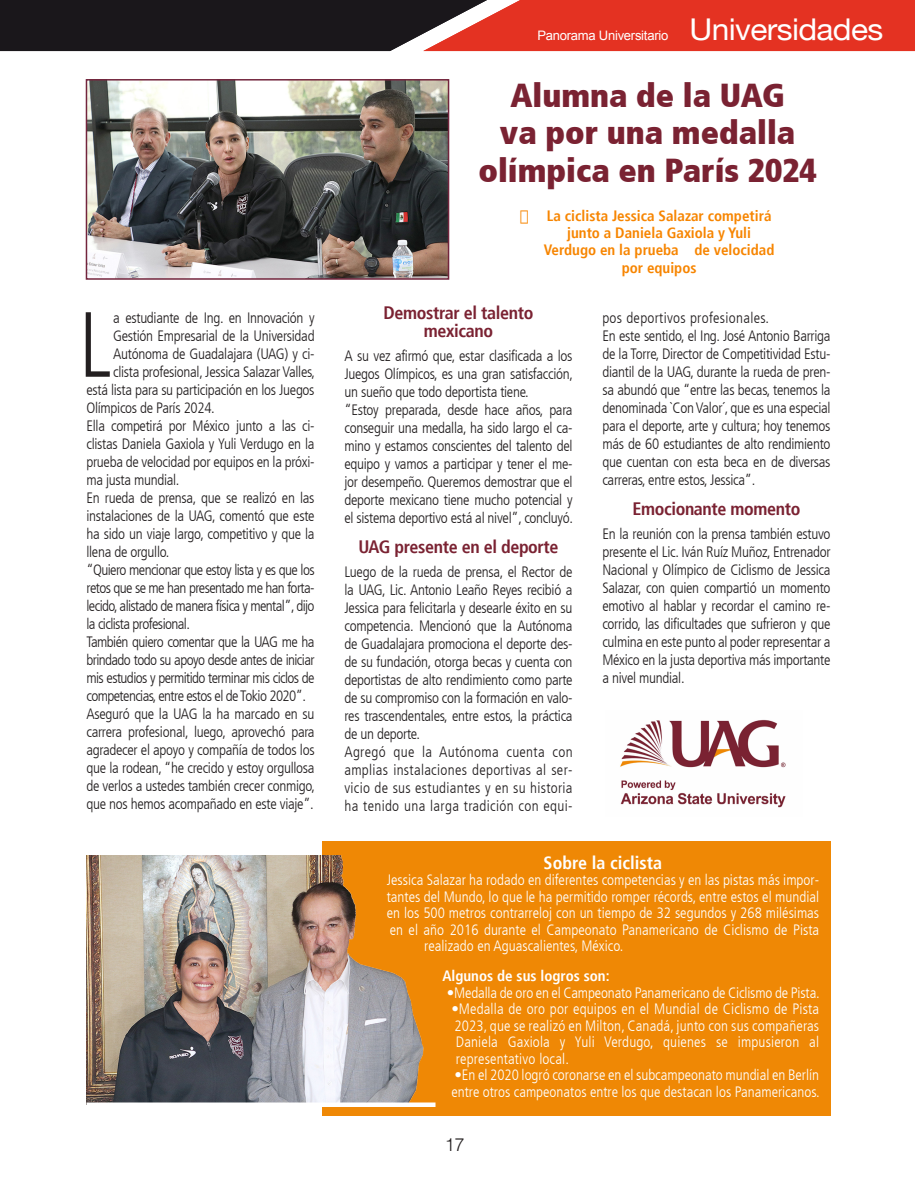
<style>
.page{position:relative;width:915px;height:1191px;background:#fff}
.page>*{position:absolute;margin:0;border:0;box-sizing:border-box;transform-origin:0 0}
.t1{font:300 condensed 92.4px "Frutiger LT";color:#231f20;scale:.9 1}
.t2{font:900 condensed 33.15px/37.5px "Frutiger";color:#7a2232;text-align:center}
.t3{font:30px "Helvetica Neue";letter-spacing:-.02em;color:#fff;scale:1.06 1}
.t4{font:700 condensed 18px/18px "Frutiger";letter-spacing:-.02em;color:#7a2232;text-align:center}
.t5{font:700 condensed 18px "Frutiger";color:#fff}
.t6{font:300 18px "Helvetica LT Std";color:#231f20}
.t7{font:300 condensed 15px/18px "Frutiger LT";letter-spacing:-.02em;color:#231f20}
.t8{font:300 condensed 15px/16.5px "Frutiger LT";color:#fff;text-align:justify}
.t9{font:300 condensed 15px "Frutiger LT";letter-spacing:-.04em;color:#231f20}
.t10{font:700 condensed 15px "Frutiger";color:#f78500}
.t11{font:700 condensed 15px "Frutiger";color:#fff}
.t12{font:13.05px "Arial";letter-spacing:-.02em;color:#fff}
</style>
<div class="page">
<div style="left:322px;top:841px;width:508px;height:274px;background:#ef8805"></div>
<svg style="left:0;top:0;width:914px;height:51px;background:#832c26"></svg>
<img style="left:89px;top:82px;width:357px;height:195px">
<div style="left:86px;top:79px;width:363px;height:201px;border:2px solid #73253d"></div>
<img style="left:86px;top:855px;width:338px;height:247px">
<img style="left:620px;top:719px;width:166px;height:89px">
<div style="left:86px;top:1102px;width:349px;height:5px;background:#fff"></div>
<p class="t7" style="left:113px;top:309px;width:203px">a estudiante de Ing. en Innovación y</p>
<p class="t7" style="left:113px;top:327px;width:203px">Gestión Empresarial de la Universidad</p>
<p class="t7" style="left:113px;top:345px;width:203px">Autónoma de Guadalajara (UAG) y ci-</p>
<p class="t7" style="left:113px;top:363px;width:203px">clista profesional, Jessica Salazar Valles,</p>
<p class="t7" style="left:86px;top:381px;width:229px">está lista para su participación en los Juegos</p>
<p class="t7" style="left:86px;top:399px;width:130px">Olímpicos de París 2024.</p>
<p class="t7" style="left:86px;top:417px;width:229px">Ella competirá por México junto a las ci-</p>
<p class="t7" style="left:86px;top:435px;width:229px">clistas Daniela Gaxiola y Yuli Verdugo en la</p>
<p class="t7" style="left:86px;top:453px;width:229px">prueba de velocidad por equipos en la próxi-</p>
<p class="t7" style="left:86px;top:471px;width:94px">ma justa mundial.</p>
<p class="t7" style="left:86px;top:489px;width:229px">En rueda de prensa, que se realizó en las</p>
<p class="t7" style="left:86px;top:507px;width:229px">instalaciones de la UAG, comentó que este</p>
<p class="t7" style="left:86px;top:525px;width:229px">ha sido un viaje largo, competitivo y que la</p>
<p class="t7" style="left:86px;top:543px;width:84px">llena de orgullo.</p>
<p class="t9" style="left:86px;top:561px;width:229px">“Quiero mencionar que estoy lista y es que los</p>
<p class="t9" style="left:86px;top:579px;width:229px">retos que se me han presentado me han forta-</p>
<p class="t9" style="left:86px;top:597px;width:229px">lecido, alistado de manera física y mental”, dijo</p>
<p class="t9" style="left:86px;top:615px;width:105px">la ciclista profesional.</p>
<p class="t9" style="left:86px;top:633px;width:229px">También quiero comentar que la UAG me ha</p>
<p class="t9" style="left:86px;top:651px;width:229px">brindado todo su apoyo desde antes de iniciar</p>
<p class="t9" style="left:86px;top:669px;width:229px">mis estudios y permitido terminar mis ciclos de</p>
<p class="t9" style="left:86px;top:687px;width:221px">competencias, entre estos el de Tokio 2020”.</p>
<p class="t7" style="left:86px;top:705px;width:229px">Aseguró que la UAG la ha marcado en su</p>
<p class="t7" style="left:86px;top:723px;width:229px">carrera profesional, luego, aprovechó para</p>
<p class="t7" style="left:86px;top:741px;width:229px">agradecer el apoyo y compañía de todos los</p>
<p class="t7" style="left:86px;top:759px;width:229px">que la rodean, “he crecido y estoy orgullosa</p>
<p class="t7" style="left:86px;top:777px;width:230px">de verlos a ustedes también crecer conmigo,</p>
<p class="t7" style="left:86px;top:795px;width:229px">que nos hemos acompañado en este viaje”.</p>
<h1 class="t1" style="left:79px;top:292px;width:37px">L</h1>
<p class="t12" style="left:537px;top:27px;width:132px">Panorama Universitario</p>
<h3 class="t3" style="left:689px;top:8px;width:184px">Universidades</h3>
<h2 class="t2" style="left:478px;top:76px;width:340px">Alumna de la UAG<br>va por una medalla olímpica en París 2024</h2>
<p class="t10" style="left:519px;top:207px;width:253px">• La ciclista Jessica Salazar competirá</p>
<p class="t10" style="left:567px;top:224px;width:185px">junto a Daniela Gaxiola y Yuli</p>
<p class="t10" style="left:543px;top:241px;width:232px">Verdugo en la prueba de velocidad</p>
<p class="t10" style="left:621px;top:258px;width:76px">por equipos</p>
<p class="t4" style="left:383px;top:304px;width:151px">Demostrar el talento mexicano</p>
<p class="t7" style="left:344px;top:347px;width:230px">A su vez afirmó que, estar clasificada a los Juegos Olímpicos, es una gran satisfacción, un sueño que todo deportista tiene.<br>“Estoy preparada, desde hace años, para conseguir una medalla, ha sido largo el ca&shy;mino y estamos conscientes del talento del equipo y vamos a participar y tener el me&shy;jor desempeño. Queremos demostrar que el deporte mexicano tiene mucho potencial y el sistema deportivo está al nivel”, concluyó.</p>
<p class="t4" style="left:358px;top:538px;width:201px">UAG presente en el deporte</p>
<p class="t7" style="left:344px;top:563px;width:229px">Luego de la rueda de prensa, el Rector de la UAG, Lic. Antonio Leaño Reyes recibió a Jessica para felicitarla y desearle éxito en su competencia. Mencionó que la Autónoma de Guadalajara promociona el deporte des&shy;de su fundación, otorga becas y cuenta con deportistas de alto rendimiento como parte de su compromiso con la formación en valo&shy;res trascendentales, entre estos, la práctica de un deporte.<br>Agregó que la Autónoma cuenta con amplias instalaciones deportivas al ser&shy;vicio de sus estudiantes y en su historia ha tenido una larga tradición con equi-</p>
<p class="t7" style="left:602px;top:309px;width:229px">pos deportivos profesionales.<br>En este sentido, el Ing. José Antonio Barriga de la Torre, Director de Competitividad Estu&shy;diantil de la UAG, durante la rueda de pren&shy;sa abundó que “entre las becas, tenemos la denominada `Con Valor´, que es una especial para el deporte, arte y cultura; hoy tenemos más de 60 estudiantes de alto rendimiento que cuentan con esta beca en de diversas carreras, entre estos, Jessica”.</p>
<p class="t4" style="left:632px;top:499px;width:169px">Emocionante momento</p>
<p class="t7" style="left:602px;top:525px;width:229px;text-align:justify">En la reunión con la prensa también estuvo presente el Lic. Iván Ruíz Muñoz, Entrenador Nacional y Olímpico de Ciclismo de Jessica Salazar, con quien compartió un momento emotivo al hablar y recordar el camino re&shy;corrido, las dificultades que sufrieron y que culmina en este punto al poder representar a México en la justa deportiva más importante a nivel mundial.</p>
<p class="t5" style="left:543px;top:852px;width:120px">Sobre la ciclista</p>
<p class="t8" style="left:386px;top:872px;width:433px">Jessica Salazar ha rodado en diferentes competencias y en las pistas más impor-</p>
<p class="t8" style="left:386px;top:888px;width:433px">tantes del Mundo, lo que le ha permitido romper récords, entre estos el mundial</p>
<p class="t8" style="left:386px;top:905px;width:434px">en los 500 metros contrarreloj con un tiempo de 32 segundos y 268 milésimas</p>
<p class="t8" style="left:389px;top:921px;width:431px">en el año 2016 durante el Campeonato Panamericano de Ciclismo de Pista</p>
<p class="t8" style="left:424px;top:938px;width:200px">realizado en Aguascalientes, México.</p>
<p class="t11" style="left:442px;top:967px;width:169px">Algunos de sus logros son:</p>
<p class="t8" style="left:446px;top:984px;width:374px">•Medalla de oro en el Campeonato Panamericano de Ciclismo de Pista.</p>
<p class="t8" style="left:451px;top:1001px;width:369px">•Medalla de oro por equipos en el Mundial de Ciclismo de Pista 2023, que se realizó en Milton, Canadá, junto con sus compañeras Daniela Gaxiola y Yuli Verdugo, quienes se impusieron al representativo local.</p>
<p class="t8" style="left:451px;top:1067px;width:370px">•En el 2020 logró coronarse en el subcampeonato mundial en Berlín entre otros campeonatos entre los que destacan los Panamericanos.</p>
<p class="t6" style="left:445px;top:1132px;width:21px">17</p>
</div>
